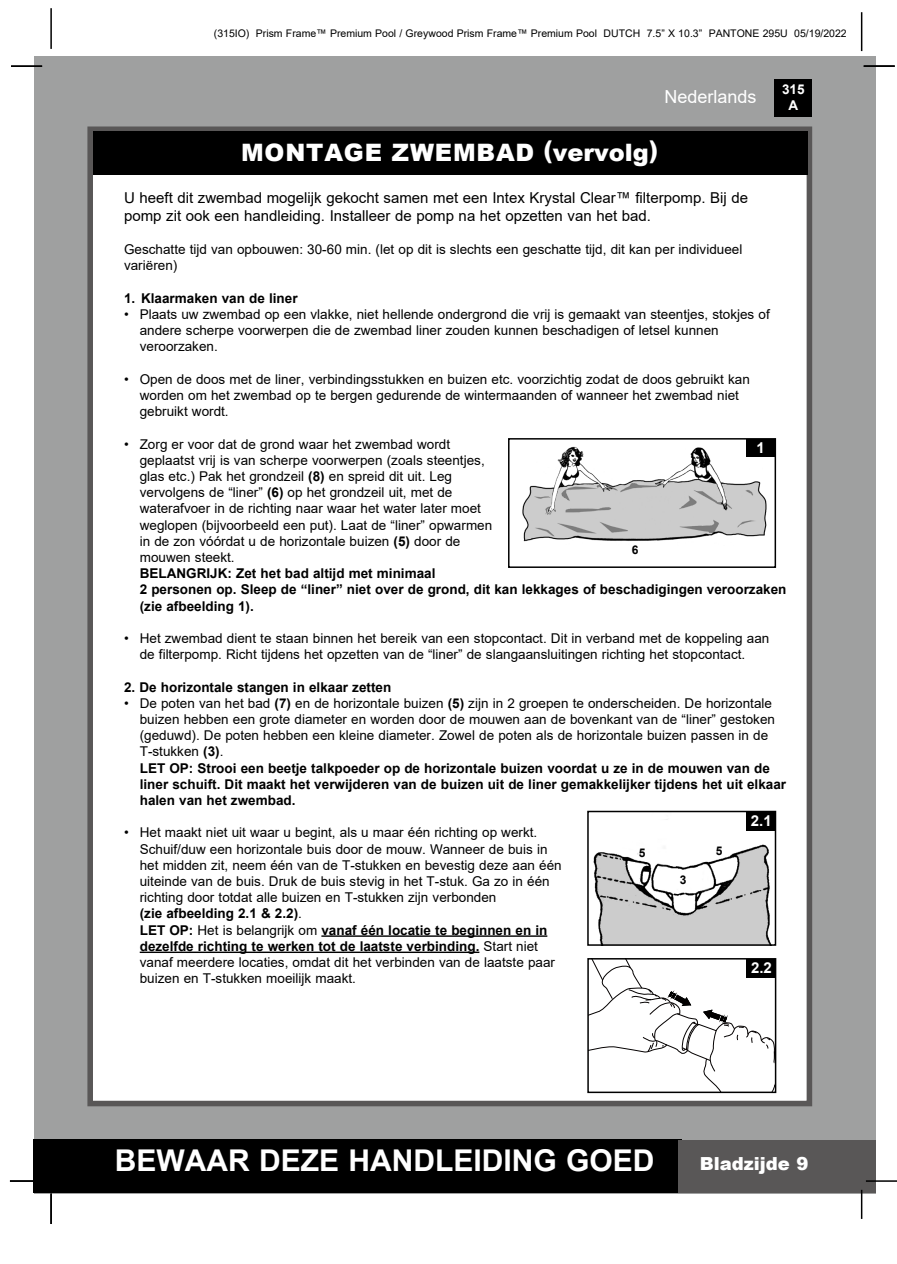
<style>
.page{position:relative;width:897px;height:1264px;background:#fff}
.page>*{position:absolute;margin:0;border:0;box-sizing:border-box;transform-origin:0 0}
.t1{font:700 30px "Arial";color:#fff}
.t2{font:900 24px "Arial";letter-spacing:.035em;color:#fff}
.t3{font:18px "Arial";color:#fff}
.t4{font:900 18px "Arial";color:#fff}
.t5{font:15px/18px "Arial";color:#000}
.t6{font:700 15px "Arial";color:#fff}
.t7{font:13.5px/16.2px "Arial";color:#000}
.t8{font:700 13.5px/16.2px "Arial";color:#000}
.t9{font:700 13.5px/16.2px "Arial";color:#fff;text-align:center}
.t10{font:700 12px "Arial";color:#000}
.t11{font:10.5px "Arial";color:#000}
.s1{font-weight:700}
</style>
<div class="page">
<div style="left:34px;top:56px;width:841px;height:1137px;background:#9fa0a0"></div>
<div style="left:774px;top:79px;width:38px;height:38px;background:#000"></div>
<hr style="left:50px;top:8px;width:2px;height:41px;background:#000">
<hr style="left:860px;top:12px;width:2px;height:39px;background:#000">
<div style="left:33px;top:1140px;width:648px;height:53px;background:#000"></div>
<div style="left:678px;top:1140px;width:197px;height:53px;background:#595757"></div>
<hr style="left:865px;top:1180px;width:31px;height:1px;background:#000">
<hr style="left:860px;top:1189px;width:2px;height:30px;background:#000">
<div style="left:87px;top:126px;width:725px;height:980px;background:#fff;border:6px solid #595757"></div>
<div style="left:93px;top:131px;width:714px;height:44px;background:#000"></div>
<hr style="left:863px;top:65px;width:31px;height:2px;background:#000">
<hr style="left:50px;top:1193px;width:2px;height:31px;background:#000">
<hr style="left:10px;top:1180px;width:31px;height:1px;background:#000">
<hr style="left:11px;top:65px;width:31px;height:2px;background:#000">
<hr style="left:321px;top:935px;width:226px;height:2px;background:#000">
<hr style="left:140px;top:951px;width:339px;height:2px;background:#000">
<img style="left:522px;top:446px;width:245px;height:96px">
<div style="left:508px;top:438px;width:268px;height:130px;border:2px solid #000"></div>
<div style="left:746px;top:439px;width:28px;height:18px;background:#000"></div>
<img style="left:593px;top:819px;width:180px;height:124px">
<div style="left:587px;top:811px;width:189px;height:135px;border:2px solid #000"></div>
<div style="left:746px;top:812px;width:28px;height:18px;background:#000"></div>
<svg style="left:590px;top:961px;width:183px;height:129px"></svg>
<div style="left:587px;top:958px;width:189px;height:135px;border:2px solid #000"></div>
<div style="left:746px;top:959px;width:28px;height:18px;background:#000"></div>
<p class="t11" style="left:214px;top:26px;width:634px">(315IO) Prism Frame™ Premium Pool / Greywood Prism Frame™ Premium Pool DUTCH 7.5” X 10.3” PANTONE 295U 05/19/2022</p>
<h3 class="t3" style="left:664px;top:84px;width:94px">Nederlands</h3>
<p class="t9" style="left:782px;top:81px;width:24px">315<br>A</p>
<h2 class="t2" style="left:241px;top:135px;width:418px">MONTAGE ZWEMBAD (vervolg)</h2>
<p class="t5" style="left:124px;top:189px;width:625px">U heeft dit zwembad mogelijk gekocht samen met een Intex Krystal Clear™ filterpomp. Bij de pomp zit ook een handleiding. Installeer de pomp na het opzetten van het bad.</p>
<p class="t7" style="left:124px;top:241px;width:619px">Geschatte tijd van opbouwen: 30-60 min. (let op dit is slechts een geschatte tijd, dit kan per individueel variëren)</p>
<p class="t8" style="left:124px;top:290px;width:175px">1. Klaarmaken van de liner</p>
<p class="t7" style="left:140px;top:306px;width:631px;text-indent:-16px">• Plaats uw zwembad op een vlakke, niet hellende ondergrond die vrij is gemaakt van steentjes, stokjes of andere scherpe voorwerpen die de zwembad liner zouden kunnen beschadigen of letsel kunnen veroorzaken.</p>
<p class="t7" style="left:140px;top:371px;width:611px;text-indent:-16px">• Open de doos met de liner, verbindingsstukken en buizen etc. voorzichtig zodat de doos gebruikt kan worden om het zwembad op te bergen gedurende de wintermaanden of wanneer het zwembad niet gebruikt wordt.</p>
<p class="t7" style="left:140px;top:435px;width:354px;text-indent:-16px">• Zorg er voor dat de grond waar het zwembad wordt geplaatst vrij is van scherpe voorwerpen (zoals steentjes, glas etc.) Pak het grondzeil <span class="s1">(8)</span> en spreid dit uit. Leg vervolgens de “liner” <span class="s1">(6)</span> op het grondzeil uit, met de waterafvoer in de richting naar waar het water later moet weglopen (bijvoorbeeld een put). Laat de “liner” opwarmen in de zon vóórdat u de horizontale buizen <span class="s1">(5)</span> door de mouwen steekt.</p>
<p class="t8" style="left:140px;top:565px;width:648px">BELANGRIJK: Zet het bad altijd met minimaal<br>2 personen op. Sleep de “liner” niet over de grond, dit kan lekkages of beschadigingen veroorzaken (zie afbeelding 1).</p>
<p class="t7" style="left:140px;top:630px;width:631px;text-indent:-16px">• Het zwembad dient te staan binnen het bereik van een stopcontact. Dit in verband met de koppeling aan de filterpomp. Richt tijdens het opzetten van de “liner” de slangaansluitingen richting het stopcontact.</p>
<p class="t8" style="left:124px;top:679px;width:269px">2. De horizontale stangen in elkaar zetten</p>
<p class="t7" style="left:140px;top:695px;width:647px;text-indent:-16px">• De poten van het bad <span class="s1">(7)</span> en de horizontale buizen <span class="s1">(5)</span> zijn in 2 groepen te onderscheiden. De horizontale buizen hebben een grote diameter en worden door de mouwen aan de bovenkant van de “liner” gestoken (geduwd). De poten hebben een kleine diameter. Zowel de poten als de horizontale buizen passen in de T-stukken <span class="s1">(3)</span>.<br><span class="s1">LET OP: Strooi een beetje talkpoeder op de horizontale buizen voordat u ze in de mouwen van de liner schuift. Dit maakt het verwijderen van de buizen uit de liner gemakkelijker tijdens het uit elkaar halen van het zwembad.</span></p>
<p class="t7" style="left:140px;top:824px;width:423px;text-indent:-16px">• Het maakt niet uit waar u begint, als u maar één richting op werkt.<br>Schuif/duw een horizontale buis door de mouw. Wanneer de buis in het midden zit, neem één van de T-stukken en bevestig deze aan één uiteinde van de buis. Druk de buis stevig in het T-stuk. Ga zo in één richting door totdat alle buizen en T-stukken zijn verbonden<br><span class="s1">(zie afbeelding 2.1 &amp; 2.2)</span>.<br><span class="s1">LET OP:</span> Het is belangrijk om <span class="s1">vanaf één locatie te beginnen en in dezelfde richting te werken tot de laatste verbinding.</span> Start niet vanaf meerdere locaties, omdat dit het verbinden van de laatste paar buizen en T-stukken moeilijk maakt.</p>
<p class="t6" style="left:756px;top:437px;width:10px">1</p>
<p class="t10" style="left:632px;top:541px;width:8px">6</p>
<p class="t6" style="left:750px;top:810px;width:22px">2.1</p>
<p class="t10" style="left:715px;top:842px;width:8px">5</p>
<p class="t10" style="left:638px;top:844px;width:8px">5</p>
<p class="t10" style="left:679px;top:871px;width:8px">3</p>
<p class="t6" style="left:751px;top:957px;width:22px">2.2</p>
<h1 class="t1" style="left:115px;top:1139px;width:541px">BEWAAR DEZE HANDLEIDING GOED</h1>
<h3 class="t4" style="left:699px;top:1150px;width:110px">Bladzijde 9</h3>
</div>
